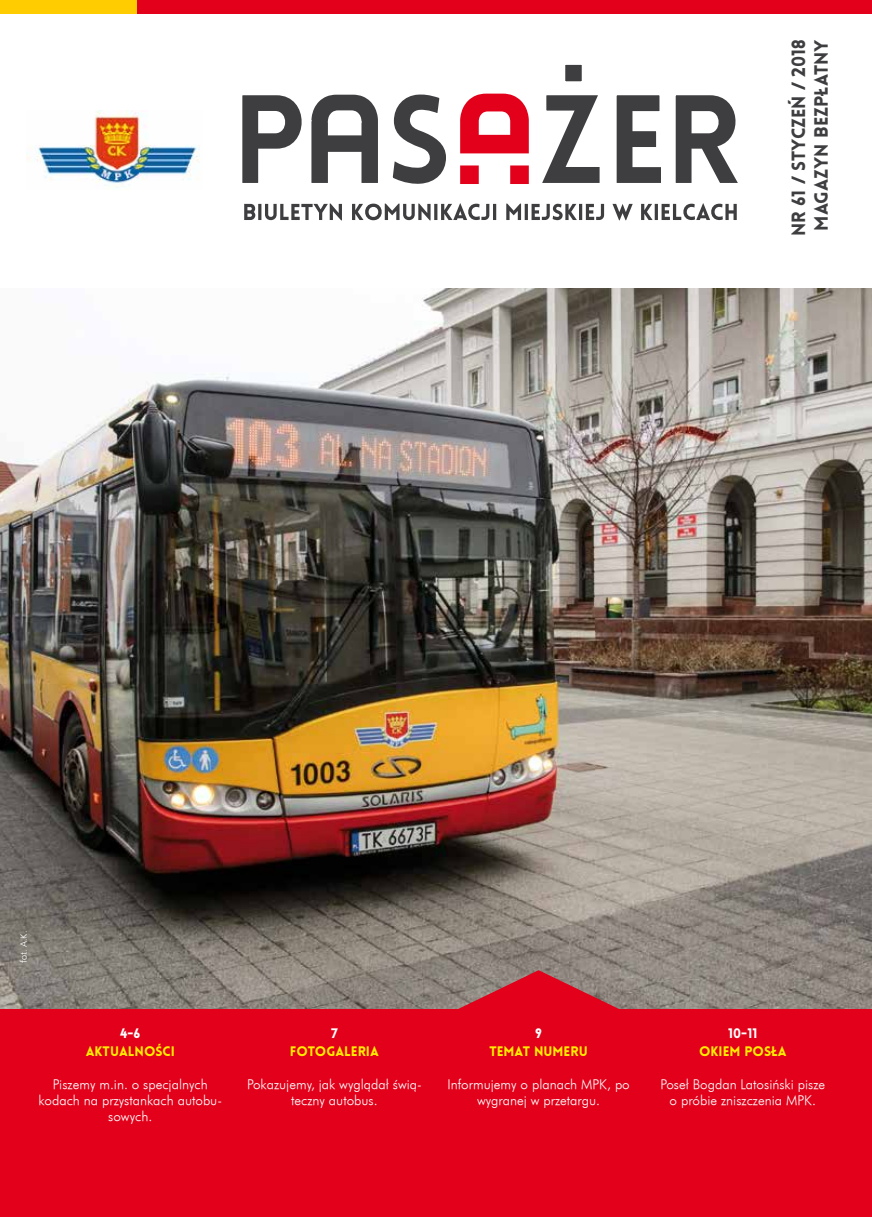
<style>
.page{position:relative;width:872px;height:1217px;background:#fff}
.page>*{position:absolute;margin:0;border:0;box-sizing:border-box;transform-origin:0 0}
.t1{font:900 18.75px/22.5px "Lovelo";color:#3e3d40}
.t2{font:13.5px/16.2px "Futura Lt AT";color:#fff;text-align:center}
.t3{font:900 13.5px "Lovelo";color:#ffed00}
.t4{font:900 13.5px "Lovelo";color:#fff}
.t5{font:300 9px "Frutiger LT Pl";color:#fff}
</style>
<div class="page">
<img style="left:0;top:288px;width:872px;height:720px">
<div style="left:0;top:1008px;width:872px;height:208px;background:#e2001a"></div>
<svg style="left:441px;top:969px;width:194px;height:40px;background:#b05056"></svg>
<div style="left:136px;top:0;width:736px;height:13px;background:#e2001a"></div>
<div style="left:0;top:0;width:137px;height:13px;background:#fecc00"></div>
<svg style="left:244px;top:203px;width:492px;height:18px"></svg>
<svg style="left:392px;top:94px;width:54px;height:90px"></svg>
<svg style="left:542px;top:95px;width:58px;height:88px"></svg>
<svg style="left:616px;top:95px;width:45px;height:88px"></svg>
<svg style="left:675px;top:95px;width:63px;height:88px"></svg>
<svg style="left:242px;top:94px;width:136px;height:89px"></svg>
<svg style="left:460px;top:94px;width:69px;height:90px"></svg>
<div style="left:563px;top:63px;width:21px;height:20px;background:#3e3d40;border:2px solid #fff"></div>
<img style="left:27px;top:111px;width:172px;height:77px">
<h1 class="t1" style="left:787px;top:236px;width:198px;rotate:-90deg">N R 61 / STYCZEŃ / 2018<br>MAGAZYN BEZPŁATNY</h1>
<p class="t5" style="left:19px;top:963px;width:34px;rotate:-90deg">fot. A.K.</p>
<p class="t4" style="left:120px;top:1024px;width:22px">4-6</p>
<p class="t3" style="left:86px;top:1042px;width:89px">AKTUALNOŚCI</p>
<p class="t2" style="left:38px;top:1075px;width:185px">Piszemy m.in. o specjalnych kodach na przystankach autobu&shy;sowych.</p>
<p class="t4" style="left:331px;top:1024px;width:8px">7</p>
<p class="t3" style="left:290px;top:1042px;width:90px">FOTOGALERIA</p>
<p class="t2" style="left:247px;top:1075px;width:176px">Pokazujemy, jak wyglądał świą&shy;teczny autobus.</p>
<p class="t4" style="left:535px;top:1024px;width:8px">9</p>
<p class="t3" style="left:489px;top:1042px;width:100px">TEMAT NUMERU</p>
<p class="t2" style="left:447px;top:1075px;width:184px">Informujemy o planach MPK, po wygranej w przetargu.</p>
<p class="t4" style="left:728px;top:1024px;width:31px">10-11</p>
<p class="t3" style="left:699px;top:1042px;width:88px">OKIE M POSŁA</p>
<p class="t2" style="left:660px;top:1075px;width:166px">Poseł Bogdan Latosiński pisze o próbie zniszczenia MPK.</p>
</div>
